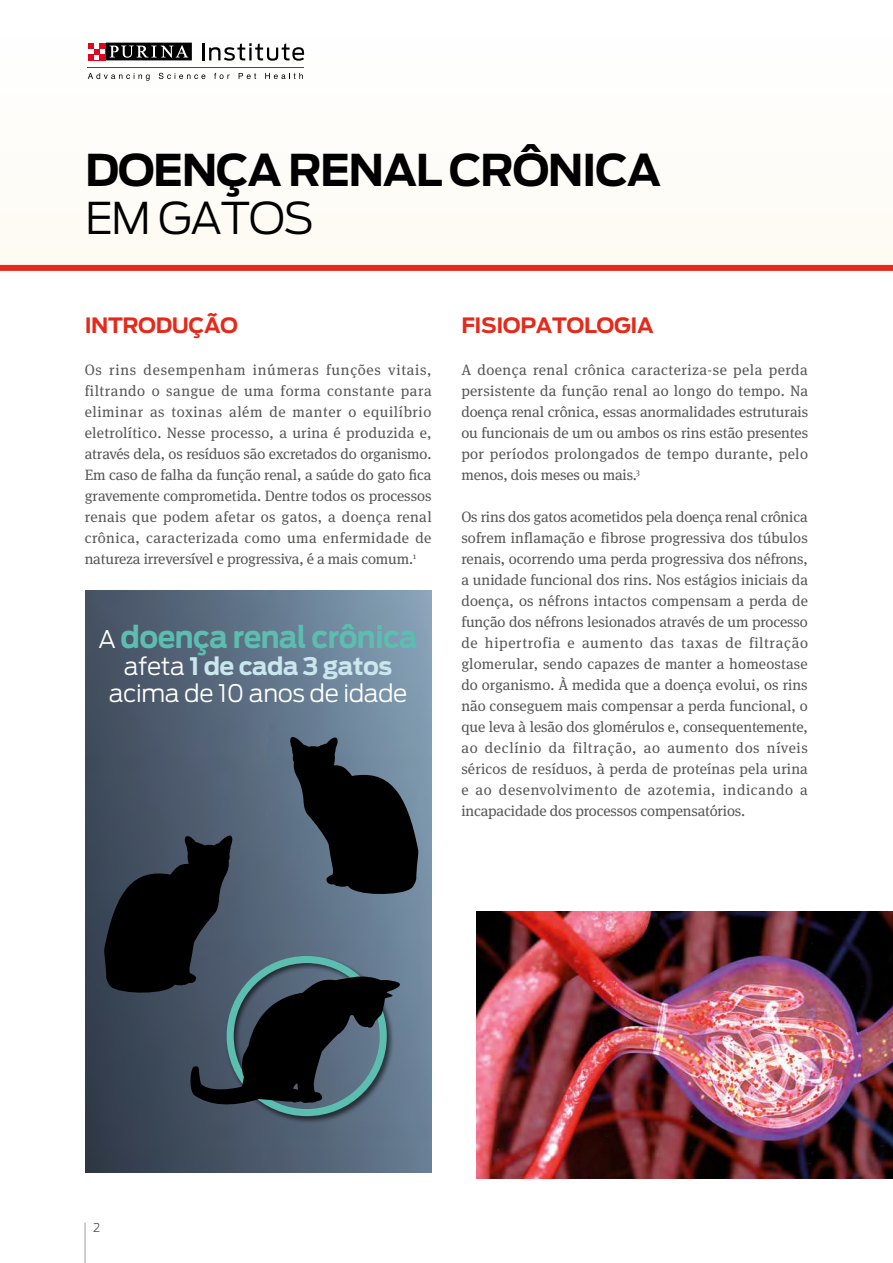
<style>
.page{position:relative;width:893px;height:1263px;background:#fff}
.page>*{position:absolute;margin:0;border:0;box-sizing:border-box;transform-origin:0 0}
.t1{font:700 43.5px "Antenna";letter-spacing:-.035em;color:#000}
.t2{font:300 43.5px "Antenna";letter-spacing:-.035em;color:#000}
.t3{font:700 30px "Antenna";letter-spacing:-.02em;color:#5cbdb1;scale:.95 1}
.t4{font:300 24px/27px "Antenna";letter-spacing:-.02em;color:#fff;text-align:center}
.t5{font:700 21px "Antenna";letter-spacing:-.02em;color:#e52a1b}
.t6{font:15px/21px "Meta Serif Pro";letter-spacing:-.01em;color:#575756;text-align:justify}
.t7{font:300 12px "Antenna";color:#575756}
.s1{font-weight:300;font-size:24px;color:#fff}
.s2{font-weight:700;color:#cae7ee}
</style>
<div class="page">
<div style="left:0;top:36px;width:893px;height:235px;background:#fefbf3"></div>
<div style="left:0;top:265px;width:893px;height:6px;background:#e52a1b"></div>
<hr style="left:88px;top:67px;width:216px;height:1px;background:#e30520">
<svg style="left:202px;top:43px;width:102px;height:18px"></svg>
<svg style="left:87px;top:42px;width:106px;height:19px"></svg>
<div style="left:88px;top:43px;width:18px;height:17px;background:#e30520"></div>
<div style="left:106px;top:43px;width:86px;height:17px;background:#000"></div>
<svg style="left:110px;top:45px;width:78px;height:13px"></svg>
<svg style="left:88px;top:43px;width:17px;height:17px"></svg>
<svg style="left:89px;top:44px;width:15px;height:15px"></svg>
<svg style="left:88px;top:73px;width:62px;height:8px"></svg>
<svg style="left:159px;top:73px;width:46px;height:6px"></svg>
<svg style="left:214px;top:73px;width:16px;height:6px"></svg>
<svg style="left:239px;top:73px;width:17px;height:6px"></svg>
<svg style="left:265px;top:73px;width:38px;height:6px"></svg>
<img style="left:85px;top:590px;width:347px;height:583px">
<div style="left:225px;top:955px;width:169px;height:169px;background:#000;opacity:.6"></div>
<svg style="left:104px;top:737px;width:315px;height:370px;background:#3a4754"></svg>
<img style="left:476px;top:911px;width:417px;height:268px">
<hr style="left:85px;top:1222px;width:1px;height:41px;background:#9d9d9c">
<h1 class="t1" style="left:85px;top:144px;width:577px">DOENÇA RENAL CRÔNICA</h1>
<h1 class="t2" style="left:85px;top:193px;width:231px">EM GATOS</h1>
<h3 class="t5" style="left:85px;top:312px;width:155px">INTRODUÇÃO</h3>
<p class="t6" style="left:85px;top:358px;width:349px">Os rins desempenham inúmeras funções vitais, filtrando o sangue de uma forma constante para eliminar as toxinas além de manter o equilíbrio eletrolítico. Nesse processo, a urina é produzida e, através dela, os resíduos são excretados do organismo.<br>Em caso de falha da função renal, a saúde do gato fica gravemente comprometida. Dentre todos os processos renais que podem afetar os gatos, a doença renal crônica, caracterizada como uma enfermidade de natureza irreversível e progressiva, é a mais comum.<sup>1</sup></p>
<h2 class="t3" style="left:99px;top:619px;width:337px"><span class="s1">A</span> doença renal crônica</h2>
<h3 class="t4" style="left:109px;top:652px;width:300px">afeta <span class="s2">1 de cada 3 gatos </span>acima de 10 anos de idade</h3>
<h3 class="t5" style="left:461px;top:312px;width:194px">FISIOPATOLOGIA</h3>
<p class="t6" style="left:461px;top:358px;width:348px">A doença renal crônica caracteriza-se pela perda persistente da função renal ao longo do tempo. Na doença renal crônica, essas anormalidades estruturais ou funcionais de um ou ambos os rins estão presentes por períodos prolongados de tempo durante, pelo menos, dois meses ou mais.<sup>3</sup></p>
<p class="t6" style="left:461px;top:505px;width:348px">Os rins dos gatos acometidos pela doença renal crônica sofrem inflamação e fibrose progressiva dos túbulos renais, ocorrendo uma perda progressiva dos néfrons, a unidade funcional dos rins. Nos estágios iniciais da doença, os néfrons intactos compensam a perda de função dos néfrons lesionados através de um processo de hipertrofia e aumento das taxas de filtração glomerular, sendo capazes de manter a homeostase do organismo. À medida que a doença evolui, os rins não conseguem mais compensar a perda funcional, o que leva à lesão dos glomérulos e, consequentemente, ao declínio da filtração, ao aumento dos níveis séricos de resíduos, à perda de proteínas pela urina e ao desenvolvimento de azotemia, indicando a incapacidade dos processos compensatórios.</p>
<p class="t7" style="left:93px;top:1220px;width:9px">2</p>
</div>
